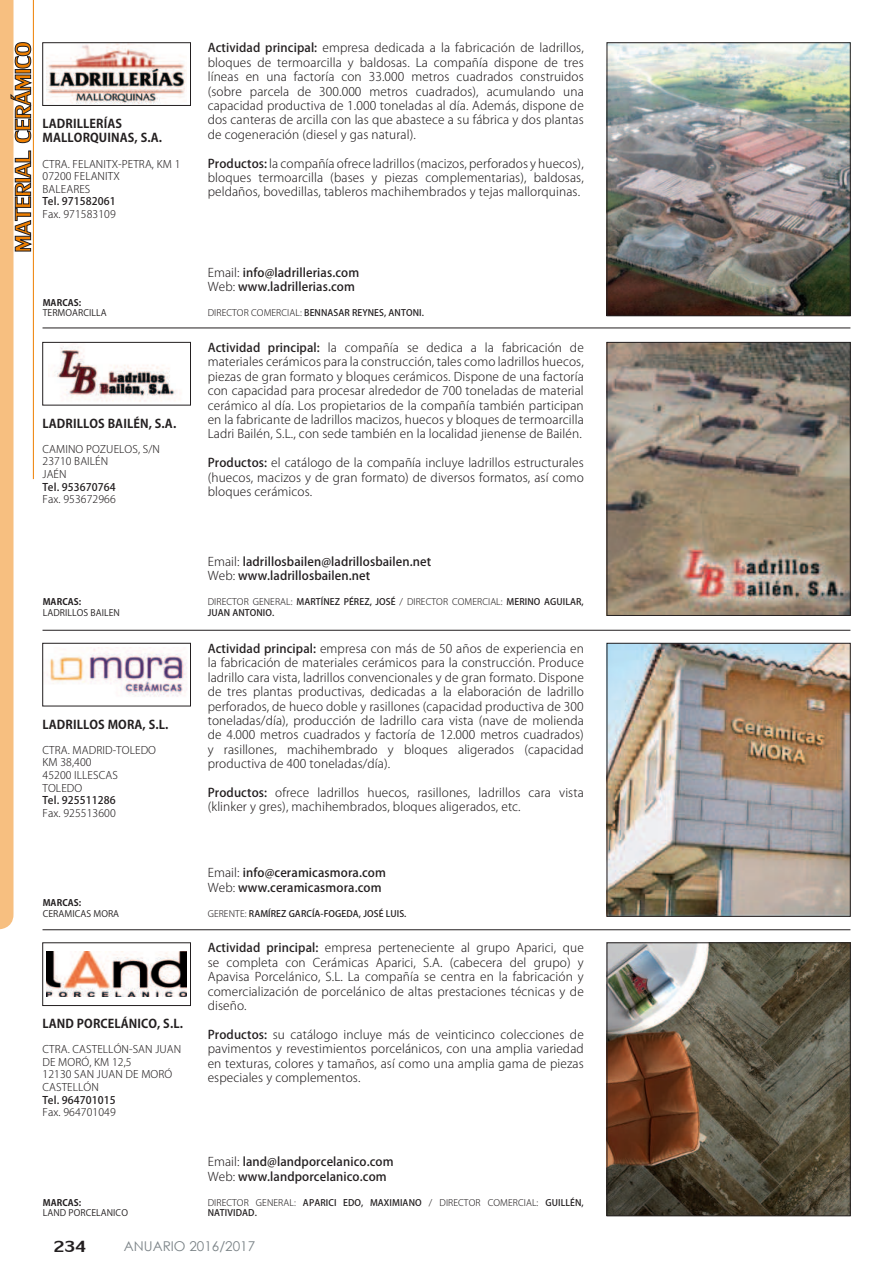
<style>
.page{position:relative;width:893px;height:1263px;background:#fff}
.page>*{position:absolute;margin:0;border:0;box-sizing:border-box;transform-origin:0 0}
.t1{font:24px "Lily UPC";color:#231f20}
.t2{font:13.5px "Century Gothic";color:#7b8387}
.t3{font:300 12px/14.4px "Koz Go Pro";letter-spacing:.01em;color:#231f20;text-align:justify}
.t4{font:500 12px/14.4px "Koz Go Pro";letter-spacing:.01em;color:#231f20}
.t5{font:700 12px/14.4px "Koz Go Pro";letter-spacing:.01em;color:#231f20}
.t6{font:300 10.5px/12.6px "Koz Go Pro";letter-spacing:.01em;color:#231f20}
.t7{font:500 10.5px "Koz Go Pro";letter-spacing:.01em;color:#231f20}
.t8{font:500 9px/10.5px "Koz Go Pro";letter-spacing:.01em;color:#231f20}
.t9{font:9px "Koz Go Pro";letter-spacing:.01em;color:#231f20}
.t10{font:700 9px "Koz Go Pro";letter-spacing:.01em;color:#231f20}
.s1{font-weight:500}
.s2{font-weight:300}
</style>
<div class="page">
<hr style="left:43px;top:328px;width:807px;height:1px;background:#231f20">
<hr style="left:43px;top:630px;width:807px;height:1px;background:#231f20">
<hr style="left:43px;top:929px;width:807px;height:1px;background:#231f20">
<img style="left:609px;top:45px;width:239px;height:269px">
<div style="left:607px;top:43px;width:243px;height:273px;border:1px solid #231f20"></div>
<img style="left:46px;top:45px;width:141px;height:59px">
<div style="left:43px;top:43px;width:148px;height:63px;border:1px solid #231f20"></div>
<img style="left:609px;top:344px;width:239px;height:270px">
<div style="left:607px;top:342px;width:243px;height:274px;border:1px solid #231f20"></div>
<img style="left:54px;top:346px;width:123px;height:56px">
<div style="left:43px;top:342px;width:148px;height:63px;border:1px solid #231f20"></div>
<img style="left:609px;top:645px;width:239px;height:269px">
<div style="left:607px;top:643px;width:243px;height:273px;border:1px solid #231f20"></div>
<img style="left:47px;top:649px;width:140px;height:48px">
<div style="left:43px;top:643px;width:148px;height:63px;border:1px solid #231f20"></div>
<img style="left:609px;top:944px;width:239px;height:270px">
<div style="left:607px;top:942px;width:243px;height:274px;border:1px solid #231f20"></div>
<img style="left:47px;top:951px;width:140px;height:46px">
<div style="left:43px;top:942px;width:148px;height:64px;border:1px solid #231f20"></div>
<hr style="left:33px;top:0;width:1px;height:479px;background:#ee7f00">
<svg style="left:0;top:0;width:31px;height:929px"></svg>
<p class="t5" style="left:43px;top:117px;width:121px">LADRILLERÍAS<br>MALLORQUINAS, S.A.</p>
<p class="t6" style="left:43px;top:157px;width:139px">CTRA. FELANITX-PETRA, KM 1<br>07200 FELANITX<br>BALEARES</p>
<p class="t7" style="left:43px;top:195px;width:75px">Tel. 971582061</p>
<p class="t6" style="left:43px;top:208px;width:75px">Fax. 971583109</p>
<p class="t10" style="left:43px;top:296px;width:40px">MARCAS:</p>
<p class="t9" style="left:43px;top:307px;width:66px">TERMOARCILLA</p>
<p class="t5" style="left:43px;top:417px;width:135px">LADRILLOS BAILÉN, S.A.</p>
<p class="t6" style="left:43px;top:443px;width:119px">CAMINO POZUELOS, S/N<br>23710 BAILÉN<br>JAÉN</p>
<p class="t7" style="left:43px;top:480px;width:75px">Tel. 953670764</p>
<p class="t6" style="left:43px;top:493px;width:75px">Fax. 953672966</p>
<p class="t10" style="left:43px;top:596px;width:40px">MARCAS:</p>
<p class="t9" style="left:43px;top:607px;width:79px">LADRILLOS BAILEN</p>
<p class="t5" style="left:43px;top:718px;width:127px">LADRILLOS MORA, S.L.</p>
<p class="t6" style="left:43px;top:744px;width:115px">CTRA. MADRID-TOLEDO<br>KM 38,400<br>45200 ILLESCAS<br>TOLEDO</p>
<p class="t7" style="left:43px;top:793px;width:75px">Tel. 925511286</p>
<p class="t6" style="left:43px;top:807px;width:75px">Fax. 925513600</p>
<p class="t10" style="left:43px;top:897px;width:40px">MARCAS:</p>
<p class="t9" style="left:43px;top:908px;width:78px">CERAMICAS MORA</p>
<p class="t5" style="left:43px;top:1017px;width:142px">LAND PORCELÁNICO, S.L.</p>
<p class="t6" style="left:43px;top:1043px;width:140px">CTRA. CASTELLÓN-SAN JUAN<br>DE MORÓ, KM 12,5<br>12130 SAN JUAN DE MORÓ<br>CASTELLÓN</p>
<p class="t7" style="left:43px;top:1093px;width:75px">Tel. 964701015</p>
<p class="t6" style="left:43px;top:1106px;width:75px">Fax. 964701049</p>
<p class="t10" style="left:43px;top:1196px;width:40px">MARCAS:</p>
<p class="t9" style="left:43px;top:1207px;width:87px">LAND PORCELANICO</p>
<p class="t3" style="left:208px;top:41px;width:378px"><span class="s1">Actividad principal:</span> empresa dedicada a la fabricación de ladrillos, bloques de termoarcilla y baldosas. La compañía dispone de tres líneas en una factoría con 33.000 metros cuadrados construidos (sobre parcela de 300.000 metros cuadrados), acumulando una capacidad productiva de 1.000 toneladas al día. Además, dispone de dos canteras de arcilla con las que abastece a su fábrica y dos plantas de cogeneración (diesel y gas natural).</p>
<p class="t3" style="left:208px;top:156px;width:378px"><span class="s1">Productos:</span> la compañía ofrece ladrillos (macizos, perforados y huecos), bloques termoarcilla (bases y piezas complementarias), baldosas, peldaños, bovedillas, tableros machihembrados y tejas mallorquinas.</p>
<p class="t4" style="left:208px;top:266px;width:153px"><span class="s2">Email:</span> info@ladrillerias.com<br><span class="s2">Web:</span> www.ladrillerias.com</p>
<p class="t8" style="left:208px;top:308px;width:218px"><span class="s2">DIRECTOR COMERCIAL:</span> BENNASAR REYNES, ANTONI.</p>
<p class="t3" style="left:208px;top:340px;width:378px"><span class="s1">Actividad principal:</span> la compañía se dedica a la fabricación de materiales cerámicos para la construcción, tales como ladrillos huecos, piezas de gran formato y bloques cerámicos. Dispone de una factoría con capacidad para procesar alrededor de 700 toneladas de material cerámico al día. Los propietarios de la compañía también participan en la fabricante de ladrillos macizos, huecos y bloques de termoarcilla Ladri Bailén, S.L., con sede también en la localidad jienense de Bailén.</p>
<p class="t3" style="left:208px;top:456px;width:378px"><span class="s1">Productos:</span> el catálogo de la compañía incluye ladrillos estructurales (huecos, macizos y de gran formato) de diversos formatos, así como bloques cerámicos.</p>
<p class="t4" style="left:208px;top:555px;width:225px"><span class="s2">Email:</span> ladrillosbailen@ladrillosbailen.net<br><span class="s2">Web:</span> www.ladrillosbailen.net</p>
<p class="t8" style="left:208px;top:597px;width:378px"><span class="s2">DIRECTOR GENERAL:</span> MARTÍNEZ PÉREZ, JOSÉ <span class="s2">/ DIRECTOR COMERCIAL:</span> MERINO AGUILAR,<br>JUAN ANTONIO.</p>
<p class="t3" style="left:208px;top:641px;width:378px"><span class="s1">Actividad principal:</span> empresa con más de 50 años de experiencia en la fabricación de materiales cerámicos para la construcción. Produce ladrillo cara vista, ladrillos convencionales y de gran formato. Dispone de tres plantas productivas, dedicadas a la elaboración de ladrillo perforados, de hueco doble y rasillones (capacidad productiva de 300 toneladas/día), producción de ladrillo cara vista (nave de molienda de 4.000 metros cuadrados y factoría de 12.000 metros cuadrados) y rasillones, machihembrado y bloques aligerados (capacidad productiva de 400 toneladas/día).</p>
<p class="t3" style="left:208px;top:785px;width:378px"><span class="s1">Productos:</span> ofrece ladrillos huecos, rasillones, ladrillos cara vista (klinker y gres), machihembrados, bloques aligerados, etc.</p>
<p class="t4" style="left:208px;top:866px;width:180px"><span class="s2">Email:</span> info@ceramicasmora.com<br><span class="s2">Web:</span> www.ceramicasmora.com</p>
<p class="t8" style="left:208px;top:908px;width:200px"><span class="s2">GERENTE:</span> RAMÍREZ GARCÍA-FOGEDA, JOSÉ LUIS.</p>
<p class="t3" style="left:208px;top:941px;width:378px"><span class="s1">Actividad principal:</span> empresa perteneciente al grupo Aparici, que se completa con Cerámicas Aparici, S.A. (cabecera del grupo) y Apavisa Porcelánico, S.L. La compañía se centra en la fabricación y comercialización de porcelánico de altas prestaciones técnicas y de diseño.</p>
<p class="t3" style="left:208px;top:1027px;width:378px"><span class="s1">Productos:</span> su catálogo incluye más de veinticinco colecciones de pavimentos y revestimientos porcelánicos, con una amplia variedad en texturas, colores y tamaños, así como una amplia gama de piezas especiales y complementos.</p>
<p class="t4" style="left:208px;top:1155px;width:187px"><span class="s2">Email:</span> land@landporcelanico.com<br><span class="s2">Web:</span> www.landporcelanico.com</p>
<p class="t8" style="left:208px;top:1197px;width:378px"><span class="s2">DIRECTOR GENERAL:</span> APARICI EDO, MAXIMIANO <span class="s2">/ DIRECTOR COMERCIAL:</span> GUILLÉN,<br>NATIVIDAD.</p>
<h1 class="t1" style="left:54px;top:1229px;width:34px">234</h1>
<p class="t2" style="left:124px;top:1241px;width:133px">ANUARIO 2016/2017</p>
</div>
